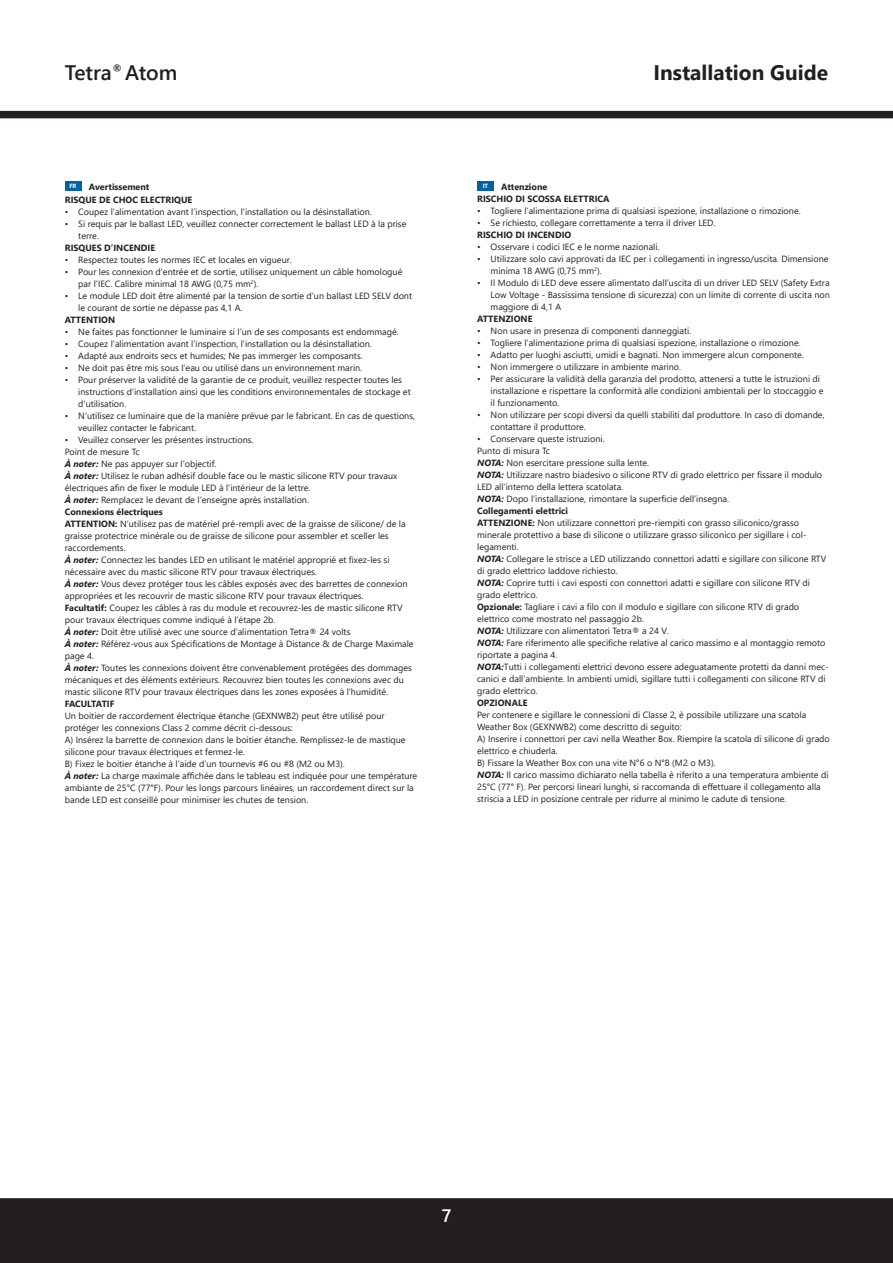
<style>
.page{position:relative;width:893px;height:1263px;background:#fff}
.page>*{position:absolute;margin:0;border:0;box-sizing:border-box;transform-origin:0 0}
.t1{font:700 21px "Segoe UI";color:#231f20}
.t2{font:600 21px "Segoe UI";color:#231f20}
.t3{font:600 18px "Segoe UI";color:#fff}
.t4{font:9px/12px "Segoe UI";color:#231f20}
.t5{font:700 9px/13.4px "Segoe UI";color:#231f20}
.t6{font:700 6px "Segoe UI";color:#fff}
.s1{font-weight:700;font-style:italic}
.s2{font-weight:700}
</style>
<div class="page">
<div style="left:65px;top:181px;width:16px;height:10px;background:#0163a7"></div>
<div style="left:477px;top:181px;width:17px;height:10px;background:#0163a7"></div>
<div style="left:0;top:1198px;width:893px;height:65px;background:#231f20"></div>
<div style="left:0;top:111px;width:893px;height:7px;background:#231f20"></div>
<h1 class="t2" style="left:65px;top:53px;width:114px">Tetra<sup>®</sup> Atom</h1>
<h1 class="t1" style="left:653px;top:53px;width:176px">Installation Guide</h1>
<p class="t5" style="left:65px;top:179px;width:129px;text-indent:24px">Avertissement<br>RISQUE DE CHOC ELECTRIQUE</p>
<p class="t4" style="left:65px;top:205px;width:309px">• Coupez l’alimentation avant l’inspection, l’installation ou la désinstallation.</p>
<p class="t4" style="left:78px;top:217px;width:330px;text-indent:-14px">• Si requis par le ballast LED, veuillez connecter correctement le ballast LED à la prise terre.</p>
<p class="t5" style="left:65px;top:241px;width:92px">RISQUES D’INCENDIE</p>
<p class="t4" style="left:65px;top:253px;width:229px">• Respectez toutes les normes IEC et locales en vigueur.</p>
<p class="t4" style="left:78px;top:265px;width:326px;text-indent:-14px">• Pour les connexion d’entrée et de sortie, utilisez uniquement un câble homologué par l’IEC. Calibre minimal 18 AWG (0,75 mm<sup>2</sup>).</p>
<p class="t4" style="left:78px;top:289px;width:335px;text-indent:-14px">• Le module LED doit être alimenté par la tension de sortie d’un ballast LED SELV dont le courant de sortie ne dépasse pas 4,1 A.</p>
<p class="t5" style="left:65px;top:313px;width:52px">ATTENTION</p>
<p class="t4" style="left:65px;top:325px;width:335px">• Ne faites pas fonctionner le luminaire si l’un de ses composants est endommagé.</p>
<p class="t4" style="left:65px;top:337px;width:309px">• Coupez l’alimentation avant l’inspection, l’installation ou la désinstallation.</p>
<p class="t4" style="left:65px;top:349px;width:299px">• Adapté aux endroits secs et humides; Ne pas immerger les composants.</p>
<p class="t4" style="left:65px;top:361px;width:299px">• Ne doit pas être mis sous l’eau ou utilisé dans un environnement marin.</p>
<p class="t4" style="left:78px;top:373px;width:334px;text-indent:-14px">• Pour préserver la validité de la garantie de ce produit, veuillez respecter toutes les instructions d’installation ainsi que les conditions environnementales de stockage et d’utilisation.</p>
<p class="t4" style="left:78px;top:409px;width:338px;text-indent:-14px">• N’utilisez ce luminaire que de la manière prévue par le fabricant. En cas de questions, veuillez contacter le fabricant.</p>
<p class="t4" style="left:65px;top:433px;width:350px">• Veuillez conserver les présentes instructions.<br>Point de mesure Tc<br><span class="s1">À noter:</span> Ne pas appuyer sur l’objectif.<br><span class="s1">À noter:</span> Utilisez le ruban adhésif double face ou le mastic silicone RTV pour travaux électriques afin de fixer le module LED à l’intérieur de la lettre.<br><span class="s1">À noter:</span> Remplacez le devant de l’enseigne après installation.<br><span class="s2">Connexions électriques<br>ATTENTION:</span> N’utilisez pas de matériel pré-rempli avec de la graisse de silicone/ de la graisse protectrice minérale ou de graisse de silicone pour assembler et sceller les raccordements.<br><span class="s1">À noter:</span> Connectez les bandes LED en utilisant le matériel approprié et fixez-les si nécessaire avec du mastic silicone RTV pour travaux électriques.<br><span class="s1">À noter:</span> Vous devez protéger tous les câbles exposés avec des barrettes de connexion appropriées et les recouvrir de mastic silicone RTV pour travaux électriques.<br><span class="s2">Facultatif:</span> Coupez les câbles à ras du module et recouvrez-les de mastic silicone RTV pour travaux électriques comme indiqué à l’étape 2b.<br><span class="s1">À noter:</span> Doit être utilisé avec une source d’alimentation Tetra® 24 volts<br><span class="s1">À noter:</span> Référez-vous aux Spécifications de Montage à Distance &amp; de Charge Maximale page 4.<br><span class="s1">À noter:</span> Toutes les connexions doivent être convenablement protégées des dommages mécaniques et des éléments extérieurs. Recouvrez bien toutes les connexions avec du mastic silicone RTV pour travaux électriques dans les zones exposées à l’humidité.</p>
<p class="t5" style="left:65px;top:696px;width:51px">FACULTATIF</p>
<p class="t4" style="left:65px;top:709px;width:354px">Un boitier de raccordement électrique étanche (GEXNWB2) peut être utilisé pour protéger les connexions Class 2 comme décrit ci-dessous:<br>A) Insérez la barrette de connexion dans le boitier étanche. Remplissez-le de mastique silicone pour travaux électriques et fermez-le.<br>B) Fixez le boitier étanche à l’aide d’un tournevis #6 ou #8 (M2 ou M3).<br><span class="s1">À noter:</span> La charge maximale affichée dans le tableau est indiquée pour une température ambiante de 25°C (77°F). Pour les longs parcours linéaires, un raccordement direct sur la bande LED est conseillé pour minimiser les chutes de tension.</p>
<p class="t6" style="left:70px;top:180px;width:9px">FR</p>
<p class="t5" style="left:477px;top:180px;width:134px;line-height:11.9px;text-indent:24px">Attenzione<br>RISCHIO DI SCOSSA ELETTRICA</p>
<p class="t4" style="left:477px;top:204px;width:325px">• Togliere l’alimentazione prima di qualsiasi ispezione, installazione o rimozione.</p>
<p class="t4" style="left:477px;top:216px;width:240px">• Se richiesto, collegare correttamente a terra il driver LED.</p>
<p class="t5" style="left:477px;top:227px;width:96px">RISCHIO DI INCENDIO</p>
<p class="t4" style="left:477px;top:240px;width:184px">• Osservare i codici IEC e le norme nazionali.</p>
<p class="t4" style="left:491px;top:252px;width:339px;text-indent:-14px">• Utilizzare solo cavi approvati da IEC per i collegamenti in ingresso/uscita. Dimensione minima 18 AWG (0,75 mm<sup>2</sup>).</p>
<p class="t4" style="left:491px;top:276px;width:341px;text-align:justify;text-indent:-14px">• Il Modulo di LED deve essere alimentato dall’uscita di un driver LED SELV (Safety Extra Low Voltage - Bassissima tensione di sicurezza) con un limite di corrente di uscita non maggiore di 4,1 A</p>
<p class="t5" style="left:477px;top:311px;width:57px">ATTENZIONE</p>
<p class="t4" style="left:477px;top:324px;width:216px">• Non usare in presenza di componenti danneggiati.</p>
<p class="t4" style="left:477px;top:336px;width:325px">• Togliere l’alimentazione prima di qualsiasi ispezione, installazione o rimozione.</p>
<p class="t4" style="left:477px;top:348px;width:328px">• Adatto per luoghi asciutti, umidi e bagnati. Non immergere alcun componente.</p>
<p class="t4" style="left:477px;top:360px;width:205px">• Non immergere o utilizzare in ambiente marino.</p>
<p class="t4" style="left:491px;top:372px;width:334px;text-indent:-14px">• Per assicurare la validità della garanzia del prodotto, attenersi a tutte le istruzioni di installazione e rispettare la conformità alle condizioni ambientali per lo stoccaggio e il funzionamento.</p>
<p class="t4" style="left:491px;top:408px;width:335px;text-indent:-14px">• Non utilizzare per scopi diversi da quelli stabiliti dal produttore. In caso di domande, contattare il produttore.</p>
<p class="t4" style="left:477px;top:432px;width:353px">• Conservare queste istruzioni.<br>Punto di misura Tc<br><span class="s1">NOTA:</span> Non esercitare pressione sulla lente.<br><span class="s1">NOTA:</span> Utilizzare nastro biadesivo o silicone RTV di grado elettrico per fissare il modulo LED all’interno della lettera scatolata.<br><span class="s1">NOTA:</span> Dopo l’installazione, rimontare la superficie dell’insegna.<br><span class="s2">Collegamenti elettrici<br>ATTENZIONE:</span> Non utilizzare connettori pre-riempiti con grasso siliconico/grasso minerale protettivo a base di silicone o utilizzare grasso siliconico per sigillare i col&shy;legamenti.<br><span class="s1">NOTA:</span> Collegare le strisce a LED utilizzando connettori adatti e sigillare con silicone RTV di grado elettrico laddove richiesto.<br><span class="s1">NOTA:</span> Coprire tutti i cavi esposti con connettori adatti e sigillare con silicone RTV di grado elettrico.<br><span class="s2">Opzionale:</span> Tagliare i cavi a filo con il modulo e sigillare con silicone RTV di grado elettrico come mostrato nel passaggio 2b.<br><span class="s1">NOTA:</span> Utilizzare con alimentatori Tetra® a 24 V.<br><span class="s1">NOTA:</span> Fare riferimento alle specifiche relative al carico massimo e al montaggio remoto riportate a pagina 4.<br><span class="s1">NOTA:</span>Tutti i collegamenti elettrici devono essere adeguatamente protetti da danni mec&shy;canici e dall’ambiente. In ambienti umidi, sigillare tutti i collegamenti con silicone RTV di grado elettrico.</p>
<p class="t5" style="left:477px;top:695px;width:52px">OPZIONALE</p>
<p class="t4" style="left:477px;top:708px;width:354px">Per contenere e sigillare le connessioni di Classe 2, è possibile utilizzare una scatola Weather Box (GEXNWB2) come descritto di seguito:<br>A) Inserire i connettori per cavi nella Weather Box. Riempire la scatola di silicone di grado elettrico e chiuderla.<br>B) Fissare la Weather Box con una vite N°6 o N°8 (M2 o M3).<br><span class="s1">NOTA:</span> Il carico massimo dichiarato nella tabella è riferito a una temperatura ambiente di 25°C (77° F). Per percorsi lineari lunghi, si raccomanda di effettuare il collegamento alla striscia a LED in posizione centrale per ridurre al minimo le cadute di tensione.</p>
<p class="t6" style="left:483px;top:180px;width:7px">IT</p>
<h2 class="t3" style="left:442px;top:1199px;width:11px">7</h2>
</div>
